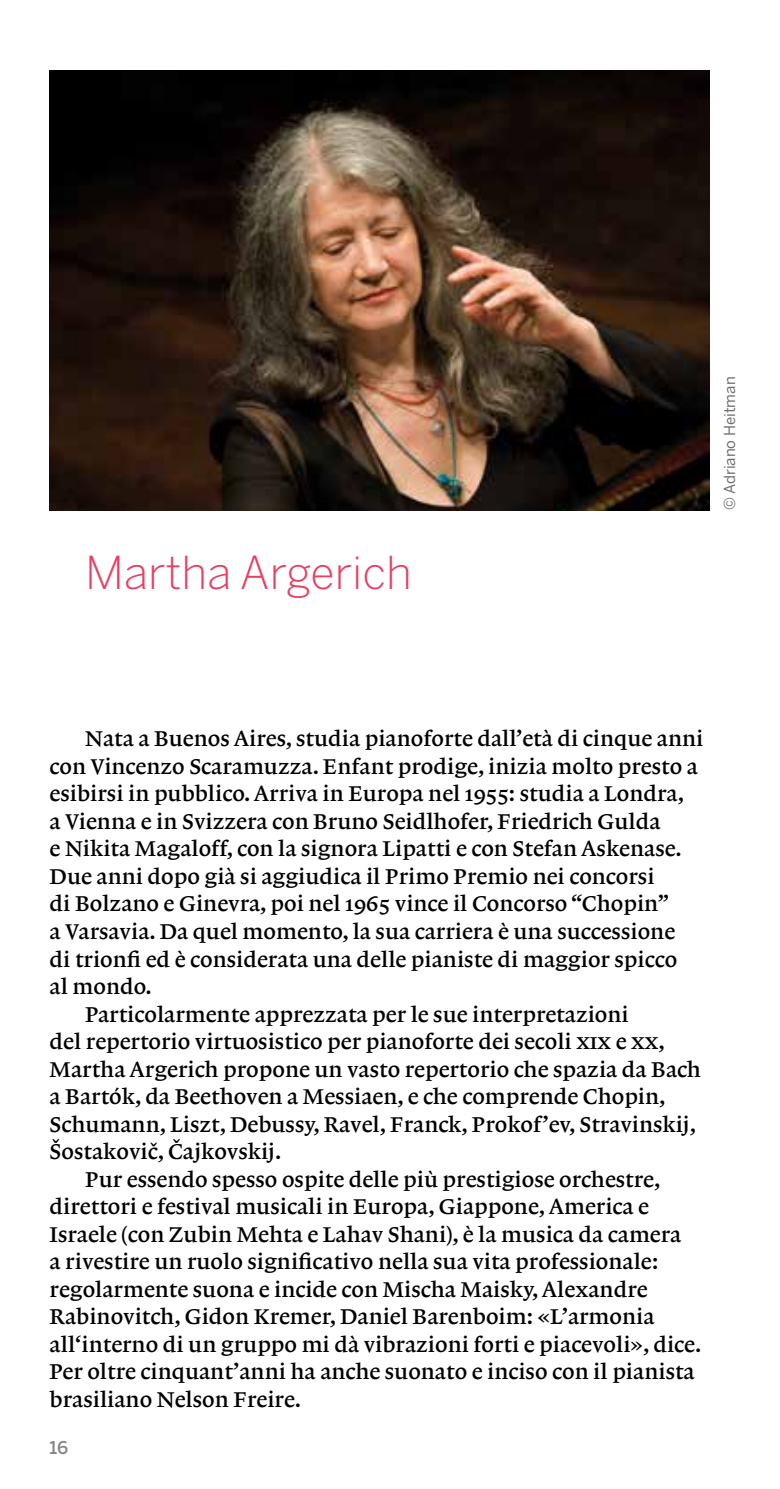
<style>
.page{position:relative;width:780px;height:1489px;background:#fff}
.page>*{position:absolute;margin:0;border:0;box-sizing:border-box;transform-origin:0 0}
.t1{font:300 45px "Benton Sans";color:#e93f62}
.t2{font:22.5px "Lexicon No 1 Roman B";color:#000}
.t3{font:500 17.5px "Benton Sans";color:#878787}
.t4{font:15px "Benton Sans";color:#706f6f}
</style>
<div class="page">
<img style="left:50px;top:71px;width:659px;height:439px">
<h1 class="t1" style="left:85px;top:546px;width:328px">Martha Argerich</h1>
<p class="t4" style="left:720px;top:510px;width:135px;rotate:-90deg">© Adriano Heitman</p>
<p class="t2" style="left:85px;top:726px;width:619px">Nata a Buenos Aires, studia pianoforte dall’età di cinque anni</p>
<p class="t2" style="left:50px;top:753px;width:649px">con Vincenzo Scaramuzza. Enfant prodige, inizia molto presto a</p>
<p class="t2" style="left:50px;top:781px;width:635px">esibirsi in pubblico. Arriva in Europa nel 1955: studia a Londra,</p>
<p class="t2" style="left:50px;top:808px;width:612px">a Vienna e in Svizzera con Bruno Seidlhofer, Friedrich Gulda</p>
<p class="t2" style="left:50px;top:836px;width:633px">e Nikita Magaloff, con la signora Lipatti e con Stefan Askenase.</p>
<p class="t2" style="left:50px;top:863px;width:606px">Due anni dopo già si aggiudica il Primo Premio nei concorsi</p>
<p class="t2" style="left:50px;top:891px;width:621px">di Bolzano e Ginevra, poi nel 1965 vince il Concorso “Chopin”</p>
<p class="t2" style="left:50px;top:918px;width:627px">a Varsavia. Da quel momento, la sua carriera è una successione</p>
<p class="t2" style="left:50px;top:946px;width:629px">di trionfi ed è considerata una delle pianiste di maggior spicco</p>
<p class="t2" style="left:50px;top:973px;width:104px">al mondo.</p>
<p class="t2" style="left:85px;top:1001px;width:545px">Particolarmente apprezzata per le sue interpretazioni</p>
<p class="t2" style="left:50px;top:1028px;width:616px">del repertorio virtuosistico per pianoforte dei secoli xix e xx,</p>
<p class="t2" style="left:50px;top:1056px;width:653px">Martha Argerich propone un vasto repertorio che spazia da Bach</p>
<p class="t2" style="left:50px;top:1083px;width:617px">a Bartók, da Beethoven a Messiaen, e che comprende Chopin,</p>
<p class="t2" style="left:50px;top:1111px;width:648px">Schumann, Liszt, Debussy, Ravel, Franck, Prokof’ev, Stravinskij,</p>
<p class="t2" style="left:50px;top:1138px;width:233px">Šostakovič, Čajkovskij.</p>
<p class="t2" style="left:85px;top:1166px;width:576px">Pur essendo spesso ospite delle più prestigiose orchestre,</p>
<p class="t2" style="left:50px;top:1193px;width:601px">direttori e festival musicali in Europa, Giappone, America e</p>
<p class="t2" style="left:50px;top:1221px;width:633px">Israele (con Zubin Mehta e Lahav Shani), è la musica da camera</p>
<p class="t2" style="left:50px;top:1248px;width:610px">a rivestire un ruolo significativo nella sua vita professionale:</p>
<p class="t2" style="left:50px;top:1276px;width:599px">regolarmente suona e incide con Mischa Maisky, Alexandre</p>
<p class="t2" style="left:50px;top:1303px;width:606px">Rabinovitch, Gidon Kremer, Daniel Barenboim: «L’armonia</p>
<p class="t2" style="left:50px;top:1331px;width:653px">all‘interno di un gruppo mi dà vibrazioni forti e piacevoli», dice.</p>
<p class="t2" style="left:50px;top:1358px;width:646px">Per oltre cinquant’anni ha anche suonato e inciso con il pianista</p>
<p class="t2" style="left:50px;top:1386px;width:253px">brasiliano Nelson Freire.</p>
<p class="t3" style="left:50px;top:1436px;width:20px">16</p>
</div>
